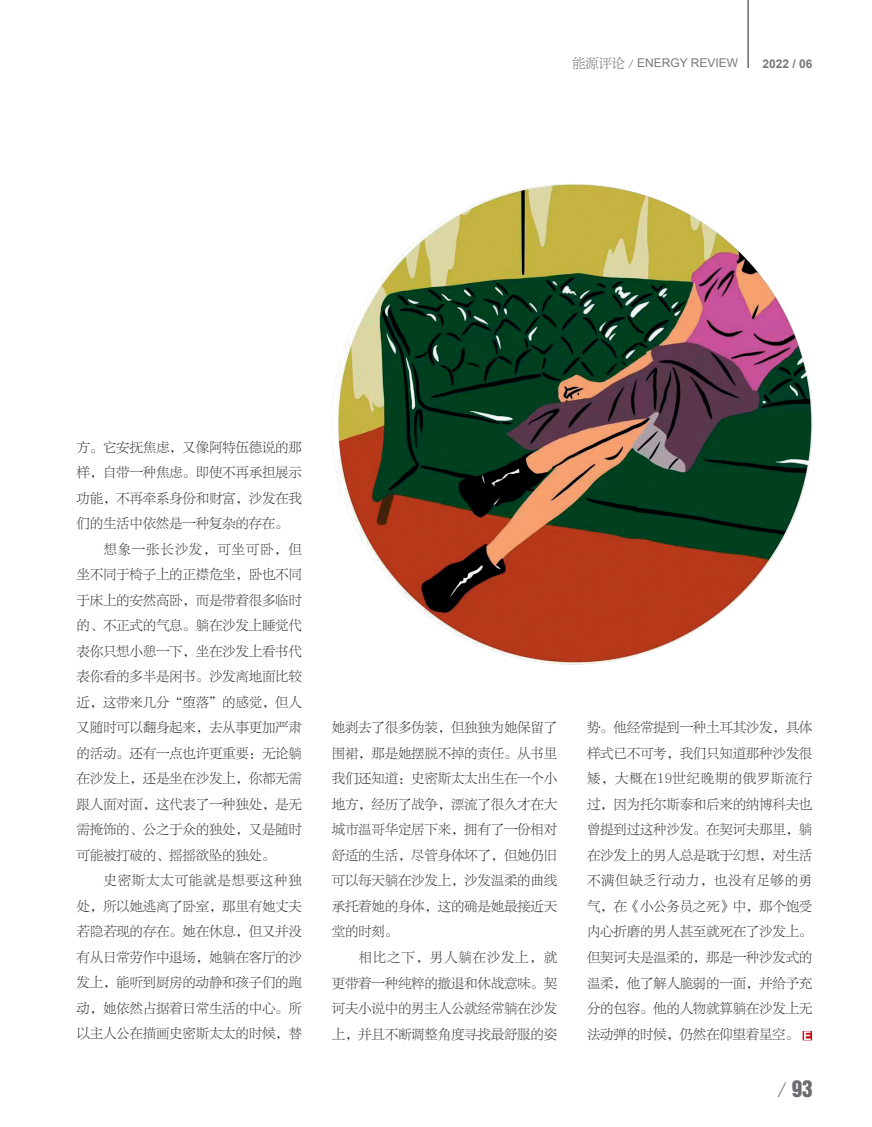
<style>
.page{position:relative;width:872px;height:1127px;background:#fff}
.page>*{position:absolute;margin:0;border:0;box-sizing:border-box;transform-origin:0 0}
.t1{font:21px "Helvetica Inserat LT Std";color:#6c6d70}
.内文{font:13.5px/25.5px "FZLTKSK GBK1 0";letter-spacing:-.02em;color:#231f20;text-align:justify}
.t2{font:12px "Arial";color:#76787b}
.t3{font:700 12px "Arial";color:#76787b}
.s1{font-family:"FZLTKSK GBK1 0";font-size:13.5px;color:#57585a}
.s2{font-family:"FZLTKSK GBK1 0";font-size:24px}
</style>
<div class="page">
<hr style="left:748px;top:0;width:1px;height:68px;background:#231f20">
<img style="left:332px;top:184px;width:480px;height:480px;border-radius:240px">
<svg style="left:802px;top:1031px;width:10px;height:9px"></svg>
<p class="t2" style="left:572px;top:55px;width:167px"><span class="s1">能源评论 /</span> ENERGY REVIEW</p>
<p class="t3" style="left:762px;top:56px;width:52px">2022 / 06</p>
<p class="内文" style="left:77px;top:435px;width:227px">方。它安抚焦虑，又像阿特伍德说的那样，自带一种焦虑。即使不再承担展示功能，不再牵系身份和财富，沙发在我们的生活中依然是一种复杂的存在。</p>
<p class="内文" style="left:77px;top:537px;width:227px;text-indent:27px">想象一张长沙发，可坐可卧，但坐不同于椅子上的正襟危坐，卧也不同于床上的安然高卧，而是带着很多临时的、不正式的气息。躺在沙发上睡觉代表你只想小憩一下，坐在沙发上看书代表你看的多半是闲书。沙发离地面比较近，这带来几分“堕落”的感觉，但人又随时可以翻身起来，去从事更加严肃的活动。还有一点也许更重要：无论躺在沙发上，还是坐在沙发上，你都无需跟人面对面，这代表了一种独处，是无需掩饰的、公之于众的独处，又是随时可能被打破的、摇摇欲坠的独处。</p>
<p class="内文" style="left:77px;top:868px;width:227px;text-indent:27px">史密斯太太可能就是想要这种独处，所以她逃离了卧室，那里有她丈夫若隐若现的存在。她在休息，但又并没有从日常劳作中退场，她躺在客厅的沙发上，能听到厨房的动静和孩子们的跑动，她依然占据着日常生活的中心。所以主人公在描画史密斯太太的时候，替</p>
<p class="内文" style="left:332px;top:715px;width:227px">她剥去了很多伪装，但独独为她保留了围裙，那是她摆脱不掉的责任。从书里我们还知道：史密斯太太出生在一个小地方，经历了战争，漂流了很久才在大城市温哥华定居下来，拥有了一份相对舒适的生活，尽管身体坏了，但她仍旧可以每天躺在沙发上，沙发温柔的曲线承托着她的身体，这的确是她最接近天堂的时刻。</p>
<p class="内文" style="left:332px;top:945px;width:227px;text-indent:27px">相比之下，男人躺在沙发上，就更带着一种纯粹的撤退和休战意味。契诃夫小说中的男主人公就经常躺在沙发上，并且不断调整角度寻找最舒服的姿</p>
<p class="内文" style="left:587px;top:715px;width:227px">势。他经常提到一种土耳其沙发，具体样式已不可考，我们只知道那种沙发很矮，大概在19世纪晚期的俄罗斯流行过，因为托尔斯泰和后来的纳博科夫也曾提到过这种沙发。在契诃夫那里，躺在沙发上的男人总是耽于幻想，对生活不满但缺乏行动力，也没有足够的勇气，在《小公务员之死》中，那个饱受内心折磨的男人甚至就死在了沙发上。但契诃夫是温柔的，那是一种沙发式的温柔，他了解人脆弱的一面，并给予充分的包容。他的人物就算躺在沙发上无法动弹的时候，仍然在仰望着星空。</p>
<h1 class="t1" style="left:777px;top:1076px;width:37px"><span class="s2">/</span>93</h1>
</div>
